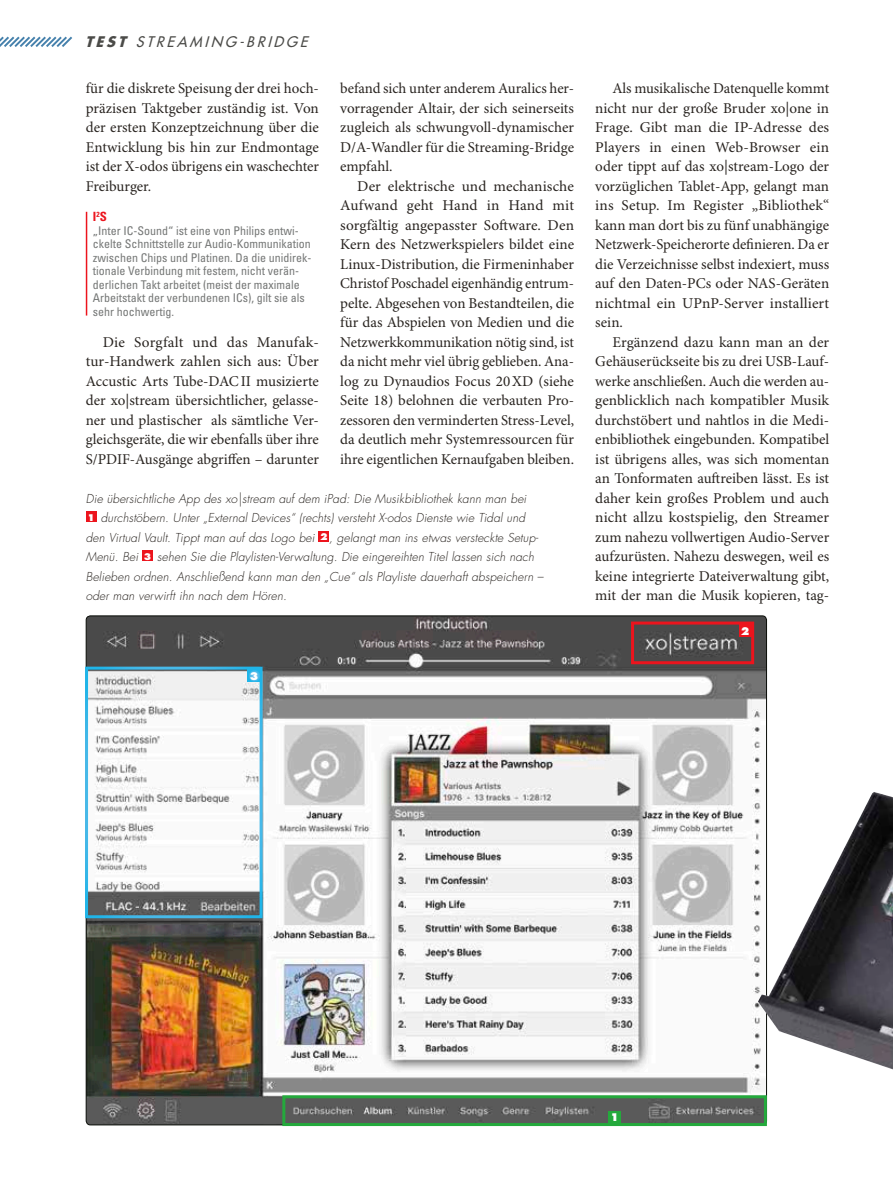
<style>
.page{position:relative;width:893px;height:1191px;background:#fff}
.page>*{position:absolute;margin:0;border:0;box-sizing:border-box;transform-origin:0 0}
.t1{font:15px/19.5px "Minion Pro";color:#292420;text-align:justify}
.t2{font:italic 500 14.25px "Futura Std";color:#4b4b48}
.t3{font:700 condensed 12.75px "Univers LT Std";color:#ec141d}
.t4{font:italic 300 12px/19.5px "Futura Std";letter-spacing:.01em;color:#292420}
.t5{font:condensed 12px/13.5px "Univers LT Std";color:#757776}
.t6{font:800 10.35px "Futura Std";color:#fff}
.s1{font-weight:700}
.s2{font-weight:800;font-style:normal;font-size:9px;color:#fff}
</style>
<div class="page">
<svg style="left:0;top:36px;width:72px;height:11px"></svg>
<img style="left:86px;top:617px;width:679px;height:508px">
<div style="left:631px;top:621px;width:123px;height:43px;border:3px solid #ec141d"></div>
<div style="left:739px;top:624px;width:12px;height:12px;background:#ec141d"></div>
<svg style="left:248px;top:669px;width:12px;height:12px"></svg>
<div style="left:282px;top:1095px;width:485px;height:31px;border:3px solid #24a93c"></div>
<div style="left:609px;top:1111px;width:12px;height:12px;background:#24a93c"></div>
<div style="left:86px;top:511px;width:10px;height:11px;background:#ec141d"></div>
<div style="left:319px;top:531px;width:10px;height:11px;background:#ec141d"></div>
<div style="left:142px;top:550px;width:11px;height:11px;background:#ec141d"></div>
<hr style="left:86px;top:212px;width:1px;height:103px;background:#ec141d">
<img style="left:758px;top:792px;width:135px;height:277px">
<p class="t2" style="left:85px;top:33px;width:228px"><span class="s1">TEST</span> STREAMING-BRIDGE</p>
<p class="t1" style="left:86px;top:79px;width:235px">für die diskrete Speisung der drei hoch&shy;präzisen Taktgeber zuständig ist. Von der ersten Konzeptzeichnung über die Entwicklung bis hin zur Endmontage ist der X-odos übrigens ein waschechter Freiburger.</p>
<p class="t3" style="left:93px;top:209px;width:15px">I<sup>2</sup>S</p>
<p class="t5" style="left:93px;top:223px;width:220px">„Inter IC-Sound“ ist eine von Philips entwi&shy;ckelte Schnittstelle zur Audio-Kommunikation zwischen Chips und Platinen. Da die unidirek&shy;tionale Verbindung mit festem, nicht verän&shy;derlichen Takt arbeitet (meist der maximale Arbeitstakt der verbundenen ICs), gilt sie als sehr hochwertig.</p>
<p class="t1" style="left:86px;top:333px;width:235px;text-indent:17px">Die Sorgfalt und das Manufak&shy;tur-Handwerk zahlen sich aus: Über Accustic Arts Tube-DACII musizierte der xo|stream übersichtlicher, gelasse&shy;ner und plastischer als sämtliche Ver&shy;gleichsgeräte, die wir ebenfalls über ihre S/PDIF-Ausgänge abgriffen – darunter</p>
<p class="t1" style="left:340px;top:79px;width:235px">befand sich unter anderem Auralics her&shy;vorragender Altair, der sich seinerseits zugleich als schwungvoll-dynamischer D/A-Wandler für die Streaming-Bridge empfahl.</p>
<p class="t1" style="left:340px;top:177px;width:235px;text-indent:17px">Der elektrische und mechanische Aufwand geht Hand in Hand mit sorgfältig angepasster Software. Den Kern des Netzwerkspielers bildet eine Linux-Distribution, die Firmeninhaber Christof Poschadel eigenhändig entrum&shy;pelte. Abgesehen von Bestandteilen, die für das Abspielen von Medien und die Netzwerkkommunikation nötig sind, ist da nicht mehr viel übrig geblieben. Ana&shy;log zu Dynaudios Focus 20XD (siehe Seite 18) belohnen die verbauten Pro&shy;zessoren den verminderten Stress-Level, da deutlich mehr Systemressourcen für ihre eigentlichen Kernaufgaben bleiben.</p>
<p class="t4" style="left:86px;top:489px;width:459px">Die übersichtliche App des xo|stream auf dem iPad: Die Musikbibliothek kann man bei<br><span class="s2">1</span> durchstöbern. Unter „External Devices“ (rechts) versteht X-odos Dienste wie Tidal und den Virtual Vault. Tippt man auf das Logo bei <span class="s2">2</span> , gelangt man ins etwas versteckte Setup-Menü. Bei <span class="s2">3</span> sehen Sie die Playlisten-Verwaltung. Die eingereihten Titel lassen sich nach Belieben ordnen. Anschließend kann man den „Cue“ als Playliste dauerhaft abspeichern – oder man verwirft ihn nach dem Hören.</p>
<p class="t6" style="left:250px;top:669px;width:10px">3</p>
<p class="t1" style="left:595px;top:79px;width:235px;text-indent:17px">Als musikalische Datenquelle kommt nicht nur der große Bruder xo|one in Frage. Gibt man die IP-Adresse des Players in einen Web-Browser ein oder tippt auf das xo|stream-Logo der vorzüglichen Tablet-App, gelangt man ins Setup. Im Register „Bibliothek“ kann man dort bis zu fünf unabhängige Netzwerk-Speicherorte definieren. Da er die Verzeichnisse selbst indexiert, muss auf den Daten-PCs oder NAS-Geräten nichtmal ein UPnP-Server installiert sein.</p>
<p class="t1" style="left:595px;top:333px;width:235px;text-indent:17px">Ergänzend dazu kann man an der Gehäuserückseite bis zu drei USB-Lauf&shy;werke anschließen. Auch die werden au&shy;genblicklich nach kompatibler Musik durchstöbert und nahtlos in die Medi&shy;enbibliothek eingebunden. Kompatibel ist übrigens alles, was sich momentan an Tonformaten auftreiben lässt. Es ist daher kein großes Problem und auch nicht allzu kostspielig, den Streamer zum nahezu vollwertigen Audio-Server aufzurüsten. Nahezu deswegen, weil es keine integrierte Dateiverwaltung gibt, mit der man die Musik kopieren, tag-</p>
<p class="t6" style="left:741px;top:624px;width:10px">2</p>
<p class="t6" style="left:611px;top:1111px;width:10px">1</p>
</div>
